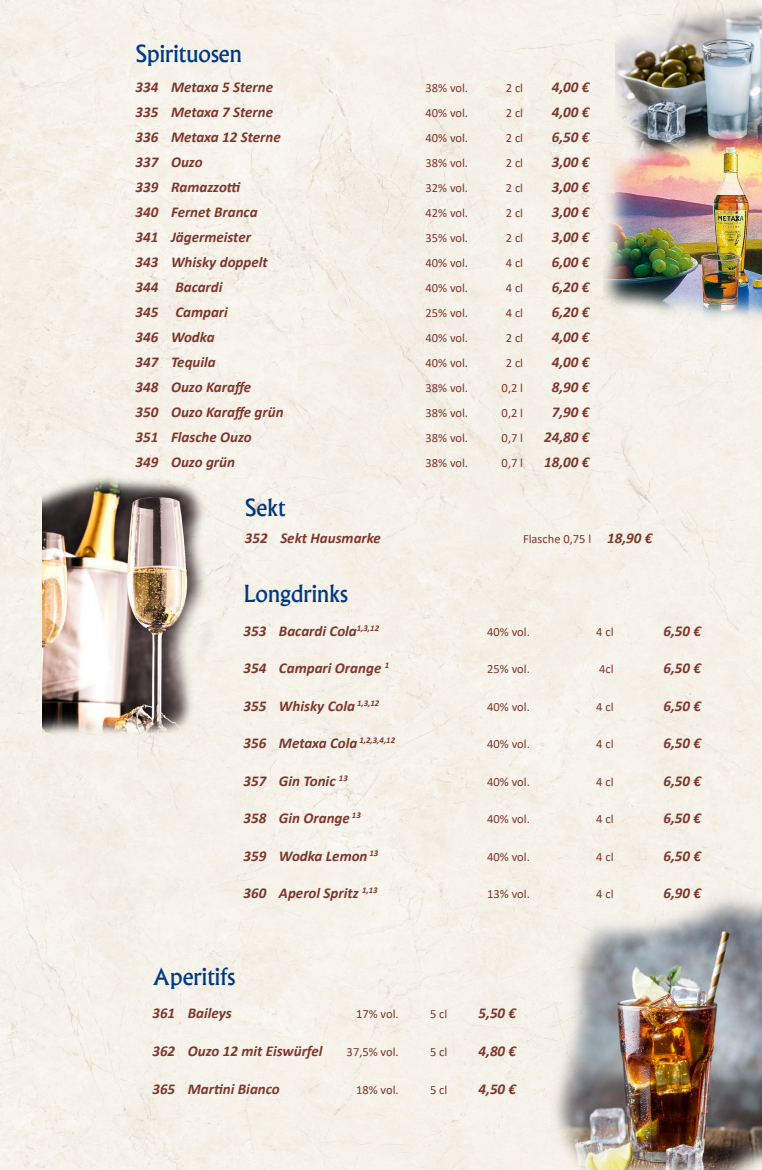
<style>
.page{position:relative;width:762px;height:1170px;background:#fff}
.page>*{position:absolute;margin:0;border:0;box-sizing:border-box;transform-origin:0 0}
.t1{font:22.5px "Alaska";color:#003882}
.t2{font:italic 700 15px "Calibri";color:#7d372d}
.t3{font:12.5px "Calibri";color:#7d372d}
.s1{font-weight:700;font-style:italic;font-size:15px}
</style>
<div class="page">
<div style="left:0;top:0;width:762px;height:1169px;background:#f6f1e9"></div>
<img style="left:615px;top:1px;width:147px;height:119px">
<img style="left:604px;top:120px;width:158px;height:211px">
<img style="left:550px;top:887px;width:212px;height:282px">
<img style="left:42px;top:475px;width:184px;height:275px">
<h1 class="t1" style="left:136px;top:40px;width:108px">Spirituosen</h1>
<p class="t2" style="left:136px;top:76px;width:139px">334 Metaxa 5 Sterne</p>
<p class="t3" style="left:425px;top:79px;width:44px">38% vol.</p>
<p class="t3" style="left:506px;top:79px;width:19px">2 cl</p>
<p class="t2" style="left:552px;top:76px;width:39px">4,00 €</p>
<p class="t2" style="left:136px;top:101px;width:139px">335 Metaxa 7 Sterne</p>
<p class="t3" style="left:425px;top:104px;width:44px">40% vol.</p>
<p class="t3" style="left:506px;top:104px;width:19px">2 cl</p>
<p class="t2" style="left:552px;top:101px;width:39px">4,00 €</p>
<p class="t2" style="left:136px;top:126px;width:147px">336 Metaxa 12 Sterne</p>
<p class="t3" style="left:425px;top:129px;width:44px">40% vol.</p>
<p class="t3" style="left:506px;top:129px;width:19px">2 cl</p>
<p class="t2" style="left:552px;top:126px;width:39px">6,50 €</p>
<p class="t2" style="left:136px;top:151px;width:69px">337 Ouzo</p>
<p class="t3" style="left:425px;top:154px;width:44px">38% vol.</p>
<p class="t3" style="left:506px;top:154px;width:19px">2 cl</p>
<p class="t2" style="left:552px;top:151px;width:39px">3,00 €</p>
<p class="t2" style="left:136px;top:176px;width:107px">339 Ramazzotti</p>
<p class="t3" style="left:425px;top:179px;width:44px">32% vol.</p>
<p class="t3" style="left:506px;top:179px;width:19px">2 cl</p>
<p class="t2" style="left:552px;top:176px;width:39px">3,00 €</p>
<p class="t2" style="left:136px;top:201px;width:123px">340 Fernet Branca</p>
<p class="t3" style="left:425px;top:204px;width:44px">42% vol.</p>
<p class="t3" style="left:506px;top:204px;width:19px">2 cl</p>
<p class="t2" style="left:552px;top:201px;width:39px">3,00 €</p>
<p class="t2" style="left:136px;top:226px;width:117px">341 Jägermeister</p>
<p class="t3" style="left:425px;top:229px;width:44px">35% vol.</p>
<p class="t3" style="left:506px;top:229px;width:19px">2 cl</p>
<p class="t2" style="left:552px;top:226px;width:39px">3,00 €</p>
<p class="t2" style="left:136px;top:251px;width:134px">343 Whisky doppelt</p>
<p class="t3" style="left:425px;top:254px;width:44px">40% vol.</p>
<p class="t3" style="left:506px;top:254px;width:19px">4 cl</p>
<p class="t2" style="left:552px;top:251px;width:39px">6,00 €</p>
<p class="t2" style="left:136px;top:276px;width:88px">344 Bacardi</p>
<p class="t3" style="left:425px;top:279px;width:44px">40% vol.</p>
<p class="t3" style="left:506px;top:279px;width:19px">4 cl</p>
<p class="t2" style="left:552px;top:276px;width:39px">6,20 €</p>
<p class="t2" style="left:136px;top:301px;width:94px">345 Campari</p>
<p class="t3" style="left:425px;top:304px;width:44px">25% vol.</p>
<p class="t3" style="left:506px;top:304px;width:19px">4 cl</p>
<p class="t2" style="left:552px;top:301px;width:39px">6,20 €</p>
<p class="t2" style="left:136px;top:326px;width:81px">346 Wodka</p>
<p class="t3" style="left:425px;top:329px;width:44px">40% vol.</p>
<p class="t3" style="left:506px;top:329px;width:19px">2 cl</p>
<p class="t2" style="left:552px;top:326px;width:39px">4,00 €</p>
<p class="t2" style="left:136px;top:351px;width:82px">347 Tequila</p>
<p class="t3" style="left:425px;top:354px;width:44px">40% vol.</p>
<p class="t3" style="left:506px;top:354px;width:19px">2 cl</p>
<p class="t2" style="left:552px;top:351px;width:39px">4,00 €</p>
<p class="t2" style="left:136px;top:376px;width:117px">348 Ouzo Karaffe</p>
<p class="t3" style="left:425px;top:379px;width:44px">38% vol.</p>
<p class="t3" style="left:502px;top:379px;width:23px">0,2 l</p>
<p class="t2" style="left:552px;top:376px;width:39px">8,90 €</p>
<p class="t2" style="left:136px;top:401px;width:150px">350 Ouzo Karaffe grün</p>
<p class="t3" style="left:425px;top:404px;width:44px">38% vol.</p>
<p class="t3" style="left:502px;top:404px;width:23px">0,2 l</p>
<p class="t2" style="left:552px;top:401px;width:39px">7,90 €</p>
<p class="t2" style="left:136px;top:426px;width:118px">351 Flasche Ouzo</p>
<p class="t3" style="left:425px;top:429px;width:44px">38% vol.</p>
<p class="t3" style="left:502px;top:429px;width:23px">0,7 l</p>
<p class="t2" style="left:544px;top:426px;width:47px">24,80 €</p>
<p class="t2" style="left:136px;top:451px;width:101px">349 Ouzo grün</p>
<p class="t3" style="left:425px;top:454px;width:44px">38% vol.</p>
<p class="t3" style="left:502px;top:454px;width:23px">0,7 l</p>
<p class="t2" style="left:544px;top:451px;width:47px">18,00 €</p>
<h1 class="t1" style="left:245px;top:494px;width:42px">Sekt</h1>
<p class="t2" style="left:245px;top:528px;width:138px">352 Sekt Hausmarke</p>
<p class="t3" style="left:523px;top:530px;width:131px">Flasche 0,75 l <span class="s1">18,90 €</span></p>
<h1 class="t1" style="left:243px;top:579px;width:106px">Longdrinks</h1>
<p class="t2" style="left:243px;top:620px;width:137px">353 Bacardi Cola<sup>1,3,12</sup></p>
<p class="t3" style="left:487px;top:622px;width:44px">40% vol.</p>
<p class="t3" style="left:596px;top:622px;width:19px">4 cl</p>
<p class="t2" style="left:663px;top:620px;width:39px">6,50 €</p>
<p class="t2" style="left:243px;top:657px;width:147px">354 Campari Orange <sup>1</sup></p>
<p class="t3" style="left:487px;top:660px;width:44px">25% vol.</p>
<p class="t3" style="left:599px;top:660px;width:16px">4cl</p>
<p class="t2" style="left:663px;top:657px;width:39px">6,50 €</p>
<p class="t2" style="left:243px;top:695px;width:137px">355 Whisky Cola <sup>1,3,12</sup></p>
<p class="t3" style="left:487px;top:697px;width:44px">40% vol.</p>
<p class="t3" style="left:596px;top:697px;width:19px">4 cl</p>
<p class="t2" style="left:663px;top:695px;width:39px">6,50 €</p>
<p class="t2" style="left:243px;top:732px;width:153px">356 Metaxa Cola <sup>1,2,3,4,12</sup></p>
<p class="t3" style="left:487px;top:735px;width:44px">40% vol.</p>
<p class="t3" style="left:596px;top:735px;width:19px">4 cl</p>
<p class="t2" style="left:663px;top:732px;width:39px">6,50 €</p>
<p class="t2" style="left:243px;top:770px;width:106px">357 Gin Tonic <sup>13</sup></p>
<p class="t3" style="left:487px;top:772px;width:44px">40% vol.</p>
<p class="t3" style="left:596px;top:772px;width:19px">4 cl</p>
<p class="t2" style="left:663px;top:770px;width:39px">6,50 €</p>
<p class="t2" style="left:243px;top:807px;width:119px">358 Gin Orange <sup>13</sup></p>
<p class="t3" style="left:487px;top:810px;width:44px">40% vol.</p>
<p class="t3" style="left:596px;top:810px;width:19px">4 cl</p>
<p class="t2" style="left:663px;top:807px;width:39px">6,50 €</p>
<p class="t2" style="left:243px;top:845px;width:136px">359 Wodka Lemon <sup>13</sup></p>
<p class="t3" style="left:487px;top:847px;width:44px">40% vol.</p>
<p class="t3" style="left:596px;top:847px;width:19px">4 cl</p>
<p class="t2" style="left:663px;top:845px;width:39px">6,50 €</p>
<p class="t2" style="left:243px;top:882px;width:136px">360 Aperol Spritz <sup>1,13</sup></p>
<p class="t3" style="left:487px;top:885px;width:44px">13% vol.</p>
<p class="t3" style="left:596px;top:885px;width:19px">4 cl</p>
<p class="t2" style="left:663px;top:882px;width:39px">6,90 €</p>
<h1 class="t1" style="left:152px;top:962px;width:84px">Aperitifs</h1>
<p class="t2" style="left:152px;top:1002px;width:81px">361 Baileys</p>
<p class="t3" style="left:356px;top:1005px;width:44px">17% vol.</p>
<p class="t3" style="left:430px;top:1005px;width:19px">5 cl</p>
<p class="t2" style="left:478px;top:1002px;width:39px">5,50 €</p>
<p class="t2" style="left:152px;top:1040px;width:172px">362 Ouzo 12 mit Eiswürfel</p>
<p class="t3" style="left:347px;top:1043px;width:54px">37,5% vol.</p>
<p class="t3" style="left:430px;top:1043px;width:19px">5 cl</p>
<p class="t2" style="left:478px;top:1040px;width:39px">4,80 €</p>
<p class="t2" style="left:152px;top:1077px;width:129px">365 Martini Bianco</p>
<p class="t3" style="left:356px;top:1080px;width:44px">18% vol.</p>
<p class="t3" style="left:430px;top:1080px;width:19px">5 cl</p>
<p class="t2" style="left:478px;top:1077px;width:39px">4,50 €</p>
</div>
